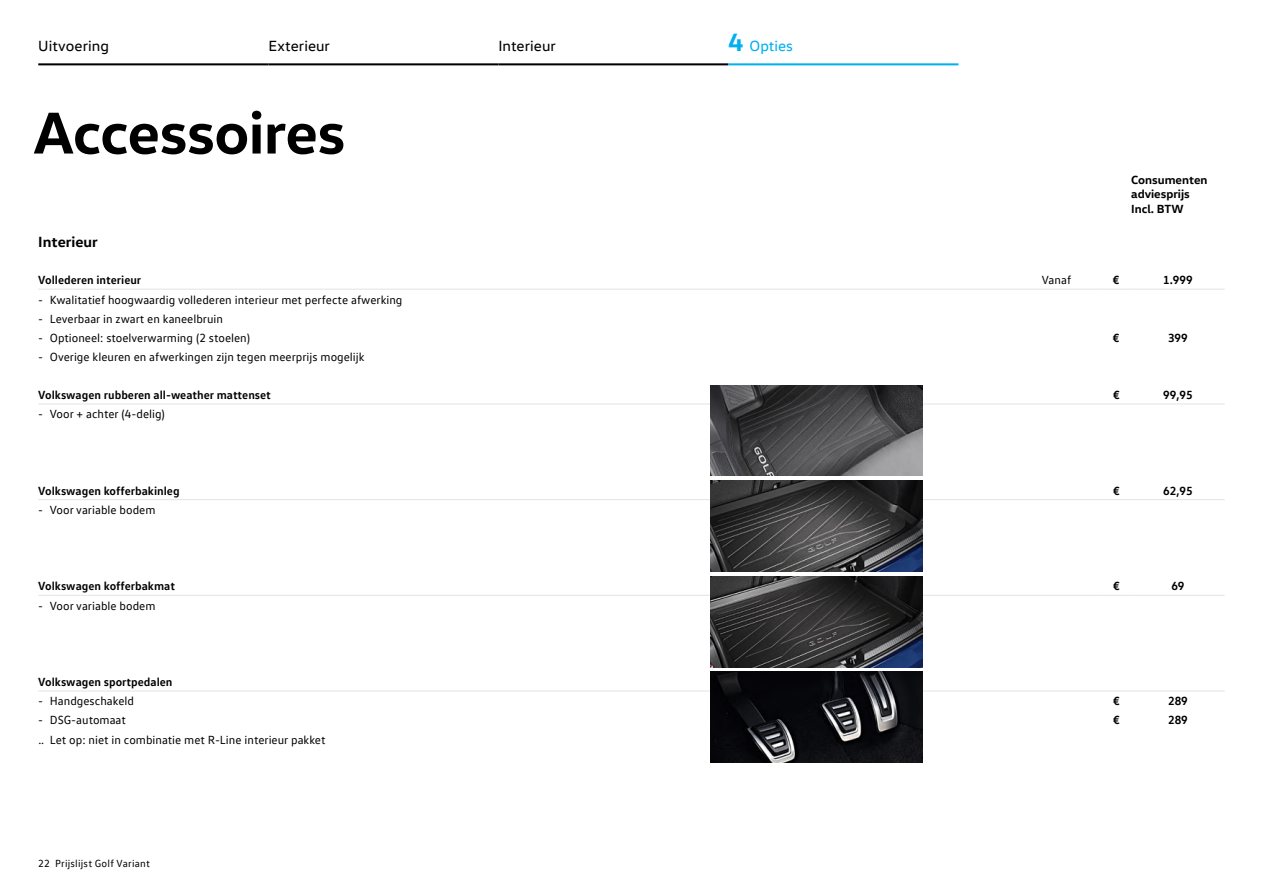
<style>
.page{position:relative;width:1263px;height:893px;background:#fff}
.page>*{position:absolute;margin:0;border:0;box-sizing:border-box;transform-origin:0 0}
.t1{font:700 60px "VW Head";letter-spacing:-.01em;color:#000}
.t2{font:15px "VW Head";letter-spacing:.005em;color:#000}
.t3{font:700 15px "VW Head";color:#000}
.t4{font:15px "VW Head";letter-spacing:.005em;color:#00b0f0}
.t5{font:12px "VW Text";color:#000}
.t6{font:700 12px "VW Text";color:#000}
.t7{font:700 12px/14.4px "VW Head";color:#000}
.t8{font:10.5px "VW Text";letter-spacing:.015em;color:#000}
.s1{font-weight:700;font-size:25.5px}
</style>
<div class="page">
<svg style="left:38px;top:289px;width:12px;height:1px"></svg>
<hr style="left:50px;top:289px;width:1051px;height:1px;background:#dfe4e8">
<hr style="left:1101px;top:289px;width:30px;height:1px;background:#dfe4e8">
<hr style="left:1131px;top:289px;width:94px;height:1px;background:#dfe4e8">
<svg style="left:38px;top:404px;width:12px;height:1px"></svg>
<hr style="left:50px;top:404px;width:1051px;height:1px;background:#dfe4e8">
<hr style="left:1101px;top:404px;width:30px;height:1px;background:#dfe4e8">
<hr style="left:1131px;top:404px;width:94px;height:1px;background:#dfe4e8">
<svg style="left:38px;top:691px;width:12px;height:1px"></svg>
<hr style="left:50px;top:691px;width:1051px;height:1px;background:#dfe4e8">
<hr style="left:1101px;top:691px;width:30px;height:1px;background:#dfe4e8">
<hr style="left:1131px;top:691px;width:94px;height:1px;background:#dfe4e8">
<svg style="left:38px;top:595px;width:12px;height:1px"></svg>
<hr style="left:50px;top:595px;width:1051px;height:1px;background:#dfe4e8">
<hr style="left:1101px;top:595px;width:30px;height:1px;background:#dfe4e8">
<hr style="left:1131px;top:595px;width:94px;height:1px;background:#dfe4e8">
<svg style="left:38px;top:499px;width:12px;height:1px"></svg>
<hr style="left:50px;top:499px;width:1051px;height:1px;background:#dfe4e8">
<hr style="left:1101px;top:499px;width:30px;height:1px;background:#dfe4e8">
<hr style="left:1131px;top:499px;width:94px;height:1px;background:#dfe4e8">
<img style="left:710px;top:385px;width:213px;height:91px">
<img style="left:710px;top:481px;width:213px;height:90px">
<img style="left:710px;top:577px;width:213px;height:90px">
<img style="left:710px;top:672px;width:213px;height:90px">
<hr style="left:38px;top:63px;width:230px;height:2px;background:#000">
<hr style="left:268px;top:63px;width:230px;height:2px;background:#000">
<hr style="left:498px;top:63px;width:230px;height:2px;background:#000">
<hr style="left:728px;top:63px;width:230px;height:2px;background:#00b0f0">
<p class="t2" style="left:38px;top:36px;width:72px">Uitvoering</p>
<p class="t2" style="left:268px;top:36px;width:63px">Exterieur</p>
<p class="t2" style="left:498px;top:36px;width:59px">Interieur</p>
<p class="t4" style="left:728px;top:36px;width:66px"><span class="s1">4</span> Opties</p>
<h1 class="t1" style="left:34px;top:94px;width:313px">Accessoires</h1>
<p class="t7" style="left:1131px;top:172px;width:78px">Consumenten adviesprijs<br>Incl. BTW</p>
<p class="t3" style="left:38px;top:232px;width:61px">Interieur</p>
<p class="t6" style="left:38px;top:272px;width:105px">Vollederen interieur</p>
<p class="t5" style="left:1042px;top:273px;width:31px">Vanaf</p>
<p class="t6" style="left:1113px;top:272px;width:8px">€</p>
<p class="t6" style="left:1163px;top:272px;width:31px">1.999</p>
<p class="t5" style="left:38px;top:292px;width:366px">- Kwalitatief hoogwaardig vollederen interieur met perfecte afwerking</p>
<p class="t5" style="left:38px;top:311px;width:186px">- Leverbaar in zwart en kaneelbruin</p>
<p class="t5" style="left:38px;top:330px;width:213px">- Optioneel: stoelverwarming (2 stoelen)</p>
<p class="t6" style="left:1113px;top:330px;width:8px">€</p>
<p class="t6" style="left:1168px;top:330px;width:21px">399</p>
<p class="t5" style="left:38px;top:349px;width:328px">- Overige kleuren en afwerkingen zijn tegen meerprijs mogelijk</p>
<p class="t6" style="left:38px;top:387px;width:234px">Volkswagen rubberen all-weather mattenset</p>
<p class="t6" style="left:1113px;top:387px;width:8px">€</p>
<p class="t6" style="left:1163px;top:387px;width:31px">99,95</p>
<p class="t5" style="left:38px;top:407px;width:128px">- Voor + achter (4-delig)</p>
<p class="t6" style="left:38px;top:483px;width:143px">Volkswagen kofferbakinleg</p>
<p class="t6" style="left:1113px;top:483px;width:8px">€</p>
<p class="t6" style="left:1163px;top:483px;width:31px">62,95</p>
<p class="t5" style="left:38px;top:502px;width:119px">- Voor variable bodem</p>
<p class="t6" style="left:38px;top:578px;width:138px">Volkswagen kofferbakmat</p>
<p class="t6" style="left:1113px;top:578px;width:8px">€</p>
<p class="t6" style="left:1171px;top:578px;width:15px">69</p>
<p class="t5" style="left:38px;top:598px;width:119px">- Voor variable bodem</p>
<p class="t6" style="left:38px;top:674px;width:136px">Volkswagen sportpedalen</p>
<p class="t5" style="left:38px;top:694px;width:97px">- Handgeschakeld</p>
<p class="t6" style="left:1113px;top:693px;width:8px">€</p>
<p class="t6" style="left:1168px;top:693px;width:21px">289</p>
<p class="t5" style="left:38px;top:713px;width:89px">- DSG-automaat</p>
<p class="t6" style="left:1113px;top:712px;width:8px">€</p>
<p class="t6" style="left:1168px;top:712px;width:21px">289</p>
<p class="t5" style="left:38px;top:732px;width:289px">.. Let op: niet in combinatie met R-Line interieur pakket</p>
<p class="t8" style="left:38px;top:857px;width:113px">22 Prijslijst Golf Variant</p>
</div>
